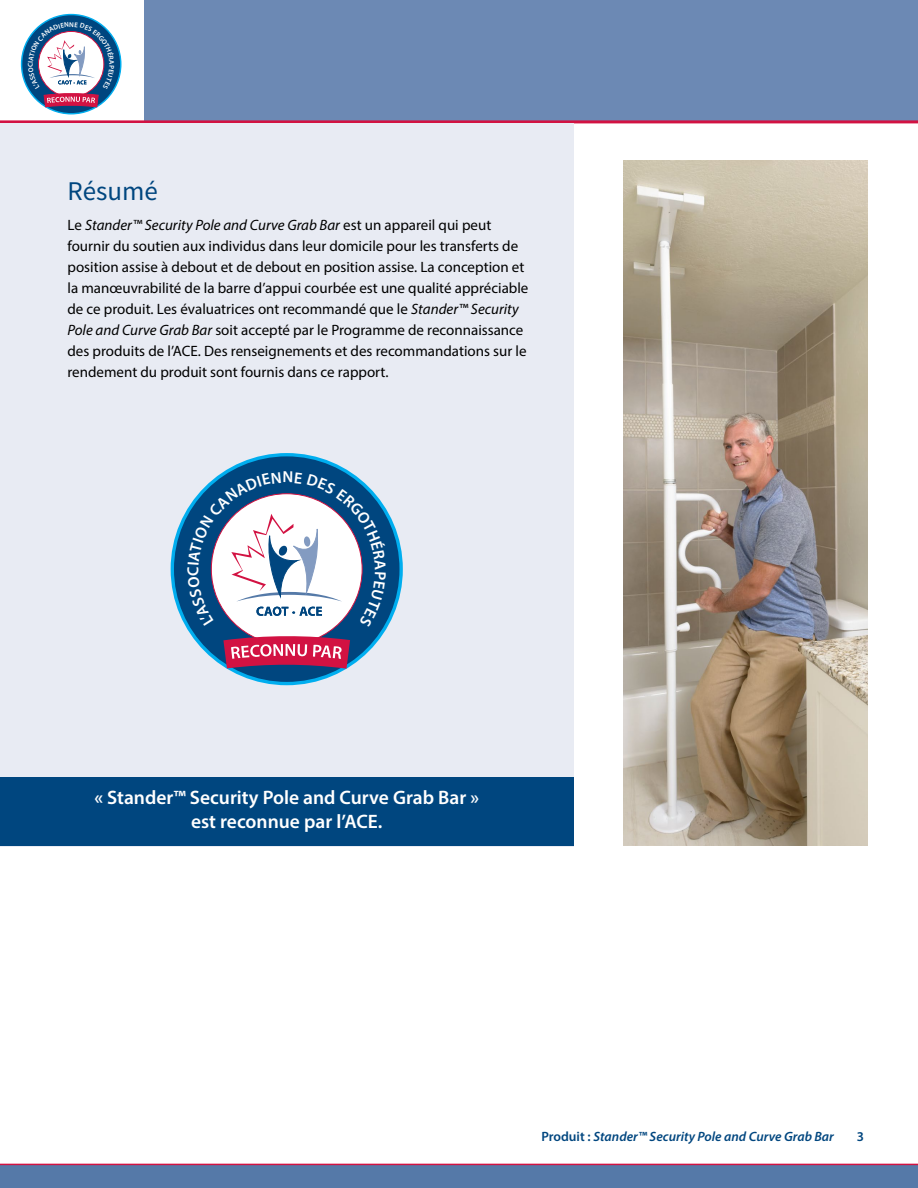
<style>
.page{position:relative;width:918px;height:1188px;background:#fff}
.page>*{position:absolute;margin:0;border:0;box-sizing:border-box;transform-origin:0 0}
.Header_18_pt{font:27px "Source Sans Pro";color:#00467f}
.Header_18_pt-2{font:600 19.5px/24px "Myriad Pro";color:#fff;text-align:center}
.Body_text{font:15px/21px "Myriad Pro";color:#000}
.t1{font:italic 600 13.5px "Myriad Pro";color:#00467f}
.t2{font:600 13.5px "Myriad Pro";color:#00467f}
.s1{font-style:italic}
.s2{font-style:normal}
</style>
<div class="page">
<div style="left:145px;top:0;width:773px;height:122px;background:#6c89b4"></div>
<div style="left:0;top:1164px;width:918px;height:24px;background:#5579a8"></div>
<hr style="left:0;top:1164px;width:918px;height:1px;background:#d21242">
<hr style="left:0;top:120px;width:918px;height:3px;background:#d21242">
<svg style="left:22px;top:15px;width:99px;height:99px"></svg>
<div style="left:0;top:123px;width:573px;height:724px;background:#e8ebf3"></div>
<svg style="left:172px;top:455px;width:229px;height:229px;background:#005690"></svg>
<div style="left:0;top:777px;width:573px;height:69px;background:#00467f"></div>
<img style="left:624px;top:161px;width:244px;height:685px">
<svg style="left:28px;top:22px;width:86px;height:99px"></svg>
<svg style="left:187px;top:472px;width:199px;height:213px;background:#8b9ab8"></svg>
<p class="Header_18_pt" style="left:68px;top:174px;width:92px">Résumé</p>
<p class="Body_text" style="left:68px;top:214px;width:462px">Le <span class="s1">Stander™ Security Pole and Curve Grab Bar</span> est un appareil qui peut fournir du soutien aux individus dans leur domicile pour les transferts de position assise à debout et de debout en position assise. La conception et la manœuvrabilité de la barre d’appui courbée est une qualité appréciable de ce produit. Les évaluatrices ont recommandé que le <span class="s1">Stander™ Security Pole and Curve Grab Bar</span> soit accepté par le Programme de reconnaissance des produits de l’ACE. Des renseignements et des recommandations sur le rendement du produit sont fournis dans ce rapport.</p>
<p class="Header_18_pt-2" style="left:94px;top:785px;width:386px">« Stander™ Security Pole and Curve Grab Bar » est reconnue par l’ACE.</p>
<p class="t1" style="left:541px;top:1128px;width:294px"><span class="s2">Produit :</span> Stander™ Security Pole and Curve Grab Bar</p>
<p class="t2" style="left:857px;top:1128px;width:9px">3</p>
</div>
